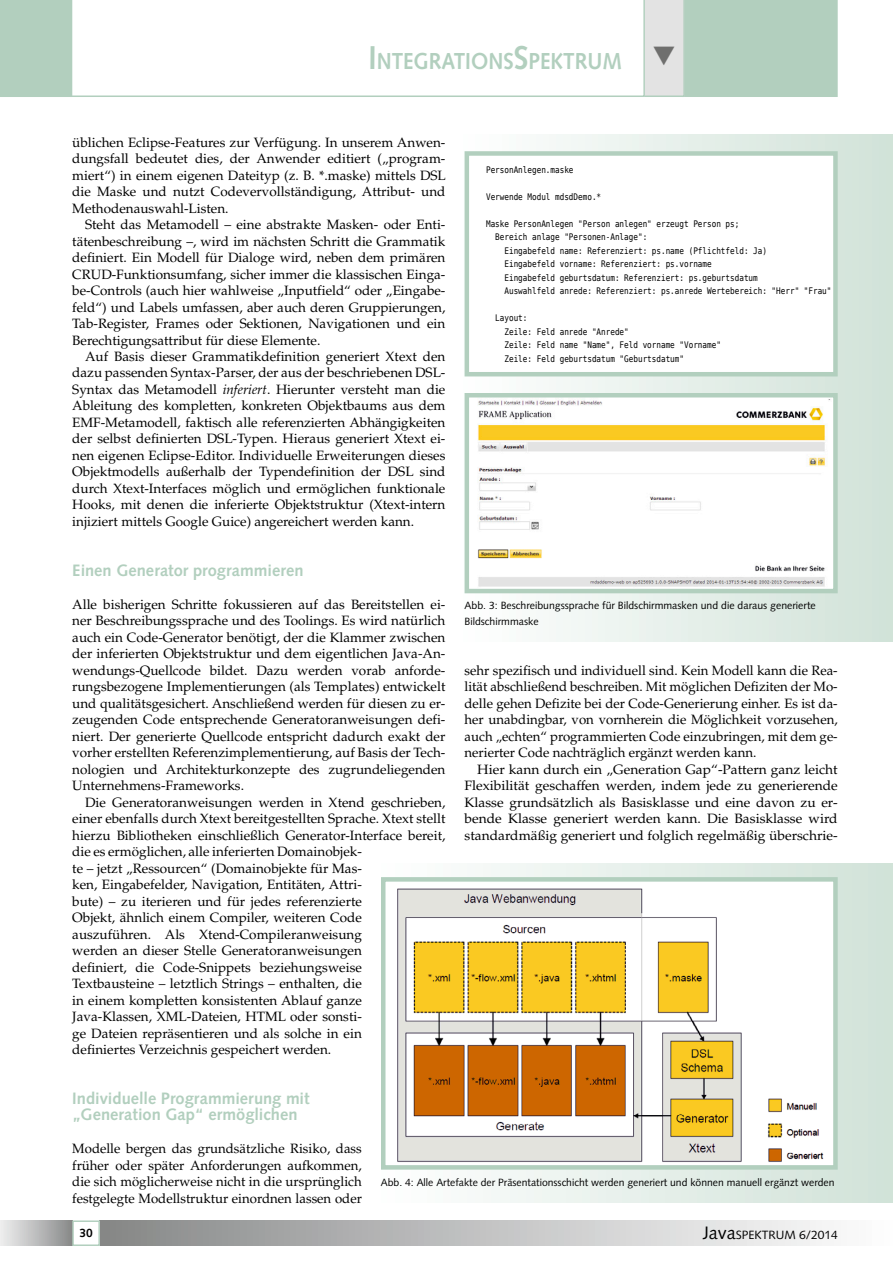
<style>
.page{position:relative;width:893px;height:1263px;background:#fff}
.page>*{position:absolute;margin:0;border:0;box-sizing:border-box;transform-origin:0 0}
.t1{font:700 23.1px "Syntax";color:#b2cfbe;scale:.9 1}
.t2{font:700 16.5px/16.5px "Syntax";color:#b2cfbe}
.t3{font:13.5px/16.5px "Palatino";color:#000;text-align:justify}
.t4{font:12px "Syntax";color:#000}
.t5{font:700 12px "Syntax";color:#000}
.t6{font:10.5px/16.5px "Syntax";color:#000}
.t7{font:9px/13.5px "Bitstream Vera Sans Mono";color:#000;scale:.85 1}
.s1{font-size:33px}
.s2{font-style:italic}
.s3{font-size:18px}
</style>
<div class="page">
<div style="left:0;top:1220px;width:72px;height:26px;background:linear-gradient(to right,#eff0f0,#8b8c8c)"></div>
<div style="left:100px;top:1220px;width:793px;height:26px;background:linear-gradient(to right,#878989,#fff)"></div>
<div style="left:72px;top:1220px;width:28px;height:26px;border:2px solid #b2cfbe"></div>
<svg style="left:72px;top:0;width:571px;height:97px"></svg>
<div style="left:0;top:0;width:72px;height:97px;background:#b2cfbe"></div>
<div style="left:463px;top:134px;width:430px;height:507px;background:linear-gradient(to right,#fdfefe,#d0e2d8)"></div>
<img style="left:473px;top:398px;width:359px;height:189px">
<div style="left:465px;top:393px;width:373px;height:200px;border:4px solid #b2cfbe"></div>
<div style="left:467px;top:153px;width:368px;height:221px;background:#fff"></div>
<div style="left:465px;top:151px;width:373px;height:225px;border:4px solid #b2cfbe"></div>
<div style="left:381px;top:863px;width:512px;height:339px;background:linear-gradient(to right,#fcfdfc,#d0e2d7)"></div>
<div style="left:383px;top:879px;width:452px;height:288px;background:#fff"></div>
<img style="left:397px;top:888px;width:427px;height:274px">
<div style="left:381px;top:877px;width:457px;height:292px;border:4px solid #b2cfbe"></div>
<svg style="left:643px;top:0;width:195px;height:97px;background:#bbd3c5"></svg>
<h1 class="t1" style="left:368px;top:48px;width:283px"><span class="s1">I</span>NTEGRATIONS<span class="s1">S</span>PEKTRUM</h1>
<p class="t3" style="left:72px;top:134px;width:375px">üblichen Eclipse-Features zur Verfügung. In unserem Anwen&shy;dungsfall bedeutet dies, der Anwender editiert („program&shy;miert“) in einem eigenen Dateityp (z. B. *.maske) mittels DSL die Maske und nutzt Codevervollständigung, Attribut- und Methodenauswahl-Listen.</p>
<p class="t3" style="left:72px;top:216px;width:375px;text-indent:13px">Steht das Metamodell – eine abstrakte Masken- oder Enti&shy;tätenbeschreibung –, wird im nächsten Schritt die Grammatik definiert. Ein Modell für Dialoge wird, neben dem primären CRUD-Funktionsumfang, sicher immer die klassischen Einga&shy;be-Controls (auch hier wahlweise „Inputfield“ oder „Eingabe&shy;feld“) und Labels umfassen, aber auch deren Gruppierungen, Tab-Register, Frames oder Sektionen, Navigationen und ein Berechtigungsattribut für diese Elemente.</p>
<p class="t3" style="left:72px;top:348px;width:375px;text-indent:13px">Auf Basis dieser Grammatikdefinition generiert Xtext den dazu passenden Syntax-Parser, der aus der beschriebenen DSL-Syntax das Metamodell <span class="s2">inferiert</span>. Hierunter versteht man die Ableitung des kompletten, konkreten Objektbaums aus dem EMF-Metamodell, faktisch alle referenzierten Abhängigkeiten der selbst definierten DSL-Typen. Hieraus generiert Xtext ei&shy;nen eigenen Eclipse-Editor. Individuelle Erweiterungen dieses Objektmodells außerhalb der Typendefinition der DSL sind durch Xtext-Interfaces möglich und ermöglichen funktionale Hooks, mit denen die inferierte Objektstruktur (Xtext-intern injiziert mittels Google Guice) angereichert werden kann.</p>
<p class="t2" style="left:72px;top:562px;width:233px">Einen Generator programmieren</p>
<p class="t3" style="left:72px;top:596px;width:375px">Alle bisherigen Schritte fokussieren auf das Bereitstellen ei&shy;ner Beschreibungssprache und des Toolings. Es wird natürlich auch ein Code-Generator benötigt, der die Klammer zwischen der inferierten Objektstruktur und dem eigentlichen Java-An&shy;wendungs-Quellcode bildet. Dazu werden vorab anforde&shy;rungsbezogene Implementierungen (als Templates) entwickelt und qualitätsgesichert. Anschließend werden für diesen zu er&shy;zeugenden Code entsprechende Generatoranweisungen defi&shy;niert. Der generierte Quellcode entspricht dadurch exakt der vorher erstellten Referenzimplementierung, auf Basis der Tech&shy;nologien und Architekturkonzepte des zugrundeliegenden Unternehmens-Frameworks.</p>
<p class="t3" style="left:72px;top:794px;width:375px;text-align:left;text-indent:13px">Die Generatoranweisungen werden in Xtend geschrieben, einer ebenfalls durch Xtext bereitgestellten Sprache. Xtext stellt hierzu Bibliotheken einschließlich Generator-Interface bereit, die es ermöglichen, alle inferierten Domainobjek-<br>te – jetzt „Ressourcen“ (Domainobjekte für Mas-<br>ken, Eingabefelder, Navigation, Entitäten, Attri-<br>bute) – zu iterieren und für jedes referenzierte<br>Objekt, ähnlich einem Compiler, weiteren Code<br>auszuführen. Als Xtend-Compileranweisung<br>werden an dieser Stelle Generatoranweisungen<br>definiert, die Code-Snippets beziehungsweise Textbausteine – letztlich Strings – enthalten, die<br>in einem kompletten konsistenten Ablauf ganze<br>Java-Klassen, XML-Dateien, HTML oder sonsti-<br>ge Dateien repräsentieren und als solche in ein<br>definiertes Verzeichnis gespeichert werden.</p>
<p class="t2" style="left:72px;top:1090px;width:239px">Individuelle Programmierung mit „Generation Gap“ ermöglichen</p>
<p class="t3" style="left:72px;top:1140px;width:291px">Modelle bergen das grundsätzliche Risiko, dass früher oder später Anforderungen aufkommen, die sich möglicherweise nicht in die ursprünglich festgelegte Modellstruktur einordnen lassen oder</p>
<p class="t7" style="left:486px;top:163px;width:104px">PersonAnlegen.maske</p>
<p class="t7" style="left:486px;top:190px;width:137px">Verwende Modul mdsdDemo.*</p>
<p class="t7" style="left:495px;top:217px;width:289px;text-indent:-9px">Maske PersonAnlegen "Person anlegen" erzeugt Person ps;<br>Bereich anlage "Personen-Anlage":</p>
<p class="t7" style="left:504px;top:244px;width:386px">Eingabefeld name: Referenziert: ps.name (Pflichtfeld: Ja)<br>Eingabefeld vorname: Referenziert: ps.vorname<br>Eingabefeld geburtsdatum: Referenziert: ps.geburtsdatum<br>Auswahlfeld anrede: Referenziert: ps.anrede Wertebereich: "Herr" "Frau"</p>
<p class="t7" style="left:504px;top:311px;width:256px;text-indent:-9px">Layout:<br>Zeile: Feld anrede "Anrede"<br>Zeile: Feld name "Name", Feld vorname "Vorname"<br>Zeile: Feld geburtsdatum "Geburtsdatum"</p>
<p class="t6" style="left:465px;top:597px;width:353px">Abb. 3: Beschreibungssprache für Bildschirmmasken und die daraus generierte<br>Bildschirmmaske</p>
<p class="t3" style="left:465px;top:662px;width:375px">sehr spezifisch und individuell sind. Kein Modell kann die Rea&shy;lität abschließend beschreiben. Mit möglichen Defiziten der Mo&shy;delle gehen Defizite bei der Code-Generierung einher. Es ist da&shy;her unabdingbar, von vornherein die Möglichkeit vorzusehen, auch „echten“ programmierten Code einzubringen, mit dem ge&shy;nerierter Code nachträglich ergänzt werden kann.</p>
<p class="t3" style="left:465px;top:761px;width:375px;text-indent:13px">Hier kann durch ein „Generation Gap“-Pattern ganz leicht Flexibilität geschaffen werden, indem jede zu generierende Klasse grundsätzlich als Basisklasse und eine davon zu er&shy;bende Klasse generiert werden kann. Die Basisklasse wird standardmäßig generiert und folglich regelmäßig überschrie-</p>
<p class="t6" style="left:381px;top:1174px;width:455px">Abb. 4: Alle Artefakte der Präsentationsschicht werden generiert und können manuell ergänzt werden</p>
<p class="t5" style="left:79px;top:1226px;width:15px">30</p>
<p class="t4" style="left:703px;top:1227px;width:137px"><span class="s3">Java</span>SPEKTRUM 6/2014</p>
</div>
